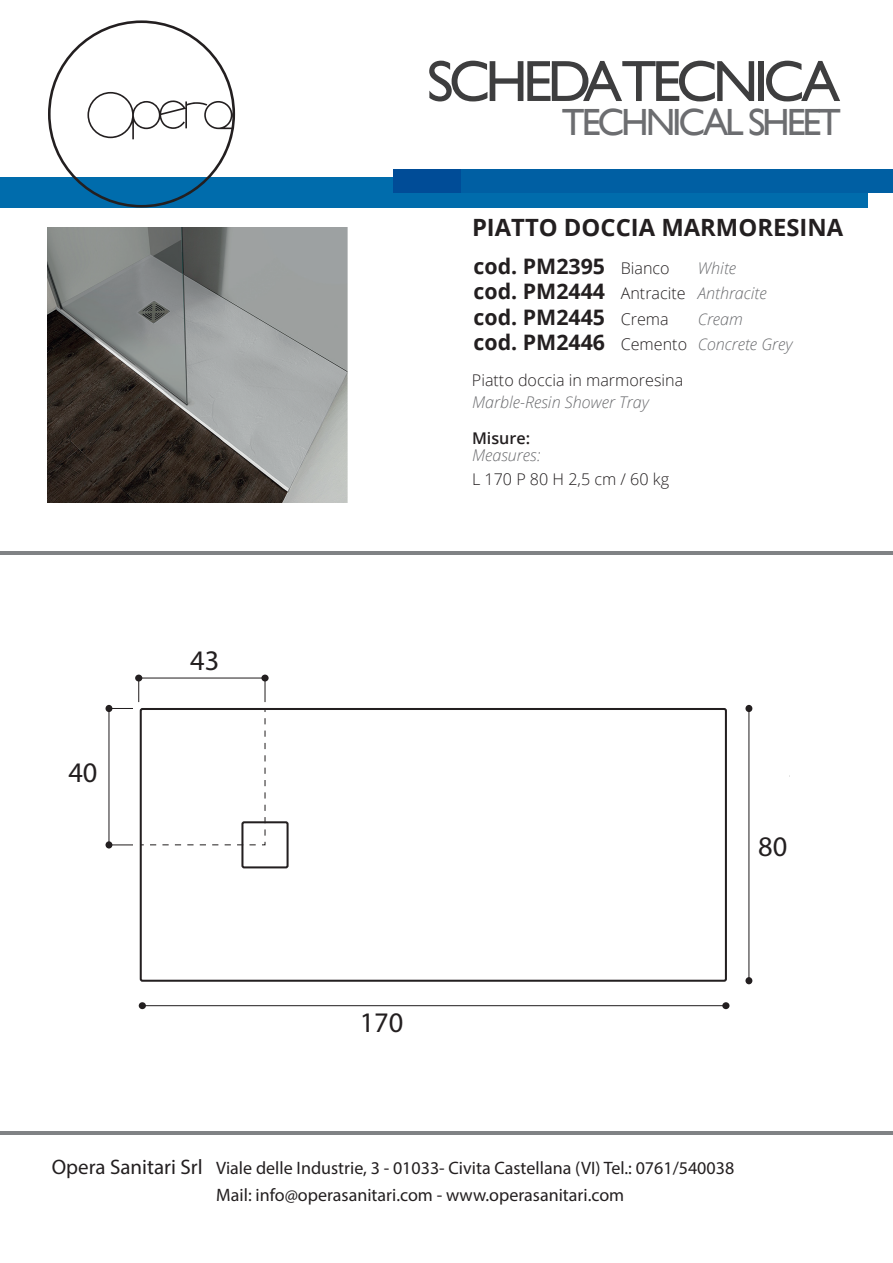
<style>
.page{position:relative;width:893px;height:1263px;background:#fff}
.page>*{position:absolute;margin:0;border:0;box-sizing:border-box;transform-origin:0 0}
.t1{font:58.35px "Gill Sans";letter-spacing:-.085em;color:#3e3e3f}
.t2{font:37.95px "Gill Sans";letter-spacing:-.085em;color:#6c6d70}
.t3{font:28.5px "Myriad Pro";color:#231f20}
.t4{font:700 23.85px "Open Sans";color:#231f20}
.t5{font:700 21.3px/25.7px "Open Sans";color:#231f20;text-align:justify}
.t6{font:18px/27px "Myriad Pro";color:#231f20}
.t7{font:300 16.2px/25.5px "Open Sans";color:#231f20}
.t8{font:italic 300 16.2px/25.5px "Open Sans";color:#6c6d70}
.t9{font:600 16.2px "Open Sans";color:#231f20}
.s1{font-size:21px}
</style>
<div class="page">
<div style="left:0;top:177px;width:868px;height:31px;background:#006cac"></div>
<div style="left:393px;top:169px;width:500px;height:24px;background:#005fa3"></div>
<div style="left:393px;top:169px;width:67px;height:24px;background:#004c97"></div>
<hr style="left:0;top:1131px;width:893px;height:3px;background:#808285">
<hr style="left:0;top:551px;width:893px;height:3px;background:#808285">
<svg style="left:48px;top:20px;width:187px;height:188px"></svg>
<img style="left:48px;top:227px;width:300px;height:275px">
<div style="left:140px;top:708px;width:587px;height:274px;border:2px solid #231f20;border-radius:2px"></div>
<div style="left:241px;top:821px;width:48px;height:47px;border:2px solid #231f20;border-radius:2px"></div>
<svg style="left:150px;top:709px;width:116px;height:137px"></svg>
<hr style="left:142px;top:1005px;width:586px;height:1px;background:#231f20">
<div style="left:139px;top:1002px;width:7px;height:7px;background:#231f20;border-radius:50%"></div>
<div style="left:722px;top:1002px;width:7px;height:7px;background:#231f20;border-radius:50%"></div>
<hr style="left:748px;top:706px;width:1px;height:275px;background:#231f20">
<div style="left:745px;top:977px;width:7px;height:7px;background:#231f20;border-radius:50%"></div>
<div style="left:745px;top:705px;width:7px;height:7px;background:#231f20;border-radius:50%"></div>
<div style="left:135px;top:675px;width:7px;height:6px;background:#231f20;border-radius:50%"></div>
<div style="left:261px;top:675px;width:8px;height:6px;background:#231f20;border-radius:50%"></div>
<div style="left:106px;top:841px;width:6px;height:7px;background:#231f20;border-radius:50%"></div>
<div style="left:106px;top:705px;width:6px;height:7px;background:#231f20;border-radius:50%"></div>
<div style="left:606px;top:909px;width:102px;height:102px;border:8px solid #231f20;border-radius:50%"></div>
<div style="left:612px;top:942px;width:92px;height:14px;background:#fff"></div>
<h1 class="t1" style="left:427px;top:47px;width:415px">SCHEDA TECNICA</h1>
<h2 class="t2" style="left:562px;top:100px;width:281px">TECHNICAL SHEET</h2>
<h3 class="t4" style="left:472px;top:211px;width:373px">PIATTO DOCCIA MARMORESINA</h3>
<h3 class="t3" style="left:68px;top:755px;width:31px">40</h3>
<h3 class="t3" style="left:190px;top:643px;width:31px">43</h3>
<p class="t5" style="left:473px;top:252px;width:133px">cod. PM2395 cod. PM2444 cod. PM2445 cod. PM2446</p>
<p class="t7" style="left:621px;top:255px;width:68px">Bianco<br>Antracite<br>Crema<br>Cemento</p>
<p class="t7" style="left:472px;top:367px;width:213px">Piatto doccia in marmoresina</p>
<p class="t8" style="left:472px;top:389px;width:178px">Marble-Resin Shower Tray</p>
<p class="t9" style="left:472px;top:427px;width:60px">Misure:</p>
<p class="t8" style="left:472px;top:442px;width:70px">Measures:</p>
<p class="t7" style="left:472px;top:465px;width:199px">L 170 P 80 H 2,5 cm / 60 kg</p>
<p class="t8" style="left:698px;top:255px;width:96px">White<br>Anthracite<br>Cream<br>Concrete Grey</p>
<h3 class="t3" style="left:360px;top:1005px;width:45px">170</h3>
<h3 class="t3" style="left:758px;top:829px;width:31px">80</h3>
<p class="t6" style="left:216px;top:1154px;width:519px;text-indent:-165px"><span class="s1">Opera Sanitari Srl</span> Viale delle Industrie, 3 - 01033- Civita Castellana (VI) Tel.: 0761/540038<br>Mail: info@operasanitari.com - www.operasanitari.com</p>
</div>
